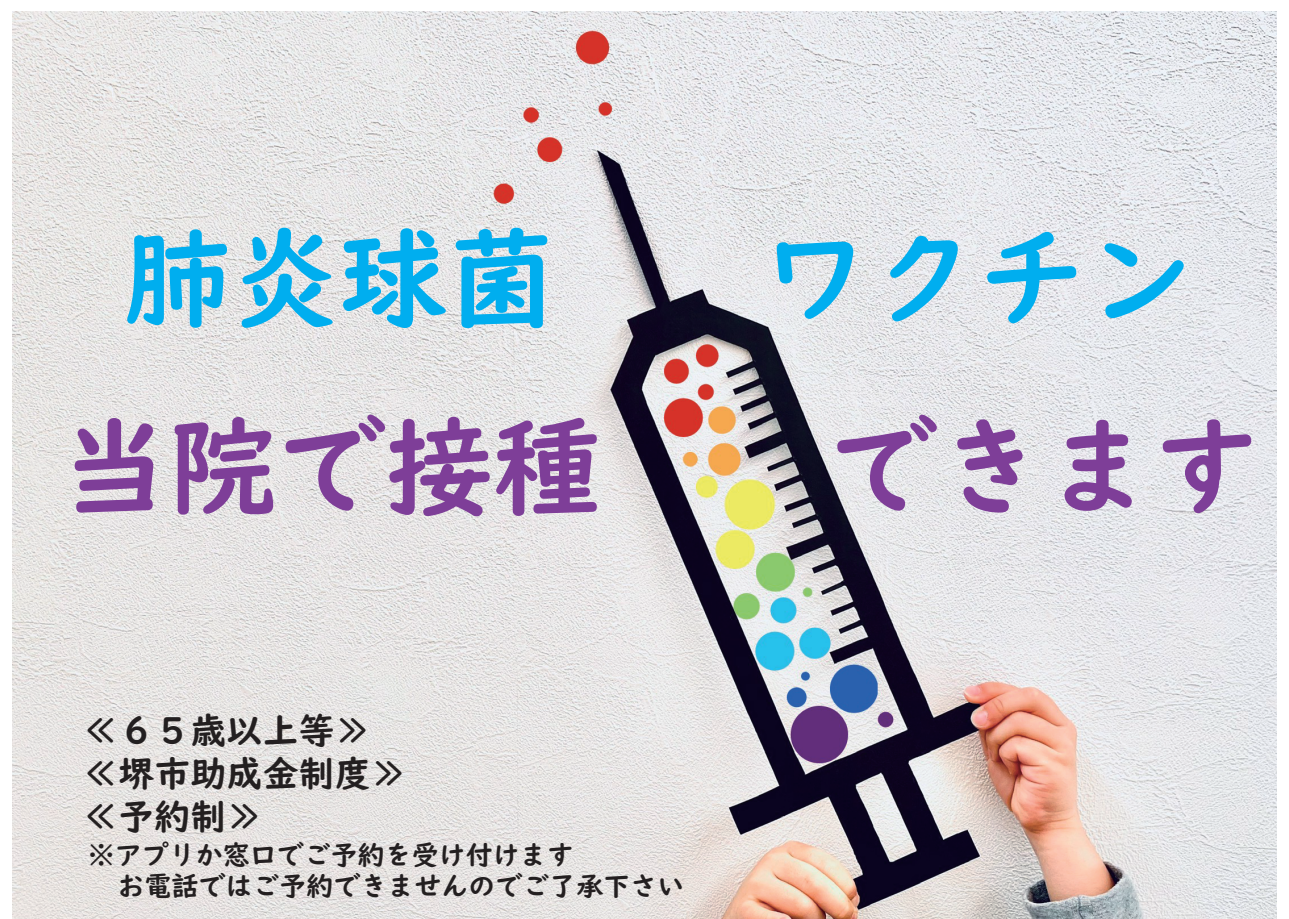
<style>
.page{position:relative;width:1289px;height:919px;background:#fff}
.page>*{position:absolute;margin:0;border:0;box-sizing:border-box;transform-origin:0 0}
.t1{font:108px "UD Digi Kyokasho NP B";color:#7e3e98}
.t2{font:108px "UD Digi Kyokasho NP B";color:#00aeef}
.t3{font:36px "UD Digi Kyokasho NP B";color:#231f20}
.t4{font:27px/30.9px "UD Digi Kyokasho NP B";color:#231f20}
</style>
<div class="page">
<img style="left:12px;top:11px;width:1264px;height:907px">
<h1 class="t2" style="left:124px;top:214px;width:433px">肺炎球菌</h1>
<h1 class="t2" style="left:761px;top:214px;width:434px">ワクチン</h1>
<h1 class="t1" style="left:61px;top:403px;width:541px">当院で接種</h1>
<h1 class="t1" style="left:829px;top:403px;width:433px">できます</h1>
<h2 class="t3" style="left:83px;top:708px;width:289px">≪６５歳以上等≫</h2>
<h2 class="t3" style="left:83px;top:751px;width:325px">≪堺市助成金制度≫</h2>
<h2 class="t3" style="left:83px;top:794px;width:181px">≪予約制≫</h2>
<p class="t4" style="left:88px;top:839px;width:598px">※アプリか窓口でご予約を受け付けます<br>　お電話ではご予約できませんのでご了承下さい</p>
</div>
